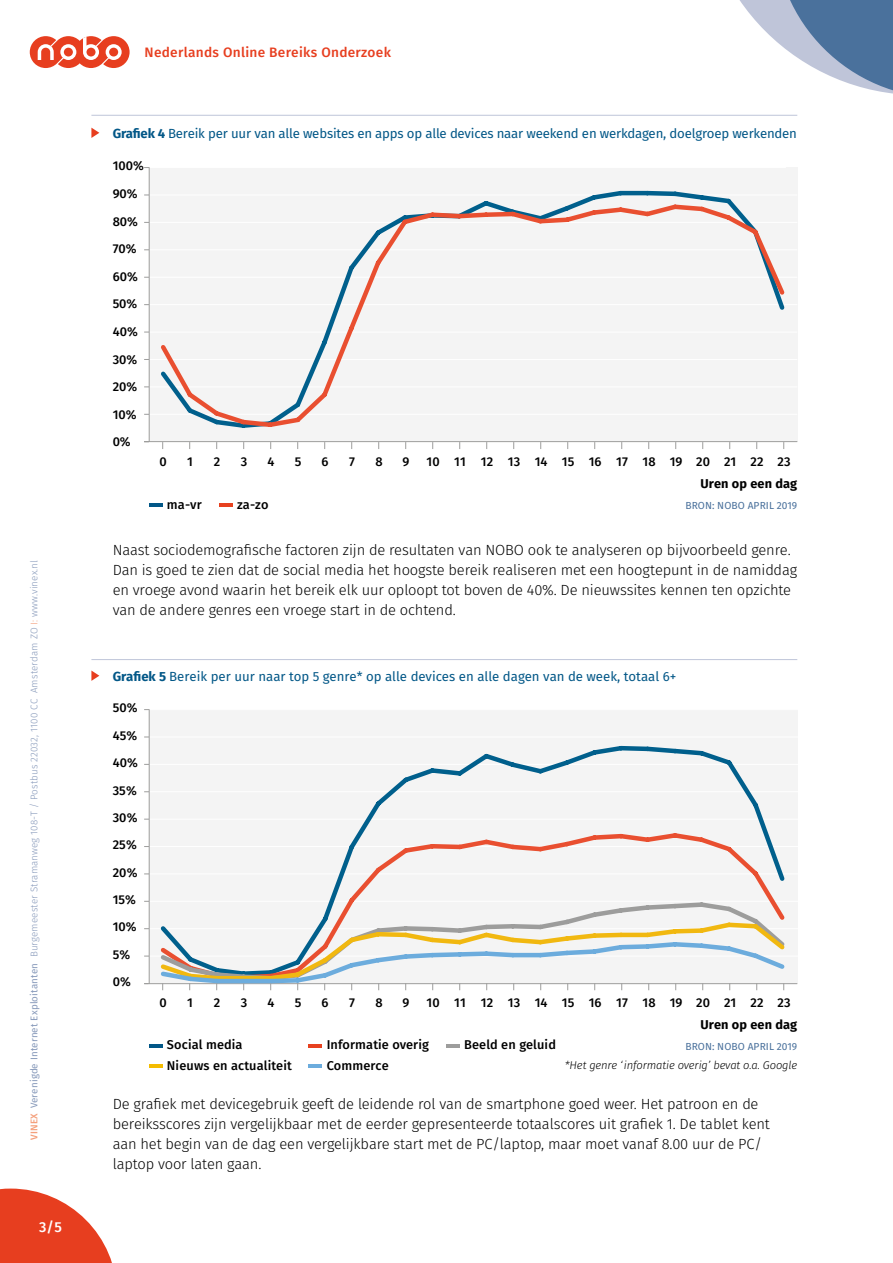
<style>
.page{position:relative;width:893px;height:1263px;background:#fff}
.page>*{position:absolute;margin:0;border:0;box-sizing:border-box;transform-origin:0 0}
.t1{font:300 14.7px/20.1px "Fira Sans";letter-spacing:-.01em;color:#000}
.t2{font:500 14.4px "Fira Sans";color:#fff}
.t3{font:500 13.65px "Fira Sans";letter-spacing:.02em;color:#e73e1f}
.t4{font:13.2px "Fira Sans";letter-spacing:-.015em;color:#025787}
.t5{font:500 12.75px/27.6px "Fira Sans";letter-spacing:.01em;color:#000}
.t6{font:700 12.75px "Fira Sans";letter-spacing:.01em;color:#000}
.t7{font:italic 300 11.25px "Fira Sans";letter-spacing:-.01em;color:#000}
.t8{font:10.2px "Fira Sans";letter-spacing:.01em;color:#4a719c}
.t9{font:300 9.75px "Fira Sans";letter-spacing:.015em;color:#8799ba}
.s1{font-weight:500;color:#f49f7b}
.s2{font-weight:400}
.s3{color:#f49f7b}
.s4{font-weight:700}
</style>
<div class="page">
<svg style="left:0;top:1188px;width:112px;height:75px"></svg>
<div style="left:149px;top:167px;width:648px;height:274px;background:#f4f4f4"></div>
<hr style="left:148px;top:167px;width:638px;height:1px;background:#fff">
<hr style="left:149px;top:195px;width:648px;height:1px;background:#fff">
<hr style="left:149px;top:222px;width:648px;height:1px;background:#fff">
<hr style="left:149px;top:249px;width:648px;height:1px;background:#fff">
<hr style="left:149px;top:277px;width:648px;height:1px;background:#fff">
<hr style="left:149px;top:304px;width:648px;height:1px;background:#fff">
<hr style="left:149px;top:332px;width:648px;height:1px;background:#fff">
<hr style="left:149px;top:359px;width:648px;height:1px;background:#fff">
<hr style="left:149px;top:386px;width:648px;height:1px;background:#fff">
<hr style="left:149px;top:414px;width:648px;height:1px;background:#fff">
<hr style="left:149px;top:167px;width:1px;height:275px;background:#9d9d9c">
<hr style="left:149px;top:441px;width:648px;height:1px;background:#9d9d9c">
<hr style="left:149px;top:504px;width:14px;height:3px;background:#025787">
<hr style="left:219px;top:504px;width:14px;height:3px;background:#e7411f">
<svg style="left:579px;top:190px;width:153px;height:11px"></svg>
<svg style="left:161px;top:201px;width:624px;height:227px"></svg>
<div style="left:149px;top:709px;width:648px;height:274px;background:#f4f4f4"></div>
<hr style="left:148px;top:709px;width:655px;height:1px;background:#fff">
<hr style="left:148px;top:737px;width:655px;height:1px;background:#fff">
<hr style="left:148px;top:764px;width:655px;height:1px;background:#fff">
<hr style="left:148px;top:791px;width:655px;height:1px;background:#fff">
<hr style="left:148px;top:819px;width:655px;height:1px;background:#fff">
<hr style="left:148px;top:846px;width:655px;height:1px;background:#fff">
<hr style="left:148px;top:873px;width:655px;height:1px;background:#fff">
<hr style="left:148px;top:901px;width:655px;height:1px;background:#fff">
<hr style="left:148px;top:928px;width:655px;height:1px;background:#fff">
<hr style="left:148px;top:956px;width:655px;height:1px;background:#fff">
<hr style="left:149px;top:983px;width:648px;height:1px;background:#9d9d9c">
<hr style="left:149px;top:1064px;width:14px;height:4px;background:#f4bc00">
<hr style="left:149px;top:1044px;width:14px;height:4px;background:#025787">
<hr style="left:309px;top:1064px;width:13px;height:4px;background:#6cacdd">
<hr style="left:309px;top:1044px;width:13px;height:4px;background:#e7411f">
<hr style="left:446px;top:1044px;width:14px;height:4px;background:#9d9d9c">
<hr style="left:149px;top:709px;width:1px;height:275px;background:#9d9d9c">
<hr style="left:91px;top:115px;width:706px;height:1px;background:#bfc5d9">
<hr style="left:91px;top:659px;width:706px;height:1px;background:#bfc5d9">
<svg style="left:739px;top:0;width:154px;height:94px"></svg>
<svg style="left:30px;top:36px;width:100px;height:32px"></svg>
<svg style="left:91px;top:128px;width:8px;height:10px"></svg>
<svg style="left:91px;top:670px;width:8px;height:11px"></svg>
<svg style="left:359px;top:745px;width:408px;height:85px"></svg>
<svg style="left:330px;top:830px;width:455px;height:69px"></svg>
<svg style="left:322px;top:899px;width:463px;height:20px"></svg>
<svg style="left:157px;top:919px;width:631px;height:71px"></svg>
<p class="t9" style="left:27px;top:1140px;width:581px;rotate:-90deg"><span class="s1">VINEX</span> <span class="s2">Verenigde Internet Exploitanten</span> Burgemeester Stramanweg 108-T / Postbus 22032, 1100 CC Amsterdam ZO <span class="s3">I:</span> www.vinex.nl</p>
<p class="t2" style="left:39px;top:1217px;width:24px">3/5</p>
<p class="t3" style="left:145px;top:43px;width:248px">Nederlands Online Bereiks Onderzoek</p>
<p class="t4" style="left:113px;top:124px;width:686px"><span class="s4">Grafiek 4</span> Bereik per uur van alle websites en apps op alle devices naar weekend en werkdagen, doelgroep werkenden</p>
<p class="t5" style="left:113px;top:153px;width:33px">100%<br>90%<br>80%<br>70%<br>60%<br>50%<br>40%<br>30%<br>20%<br>10%<br>0%</p>
<p class="t5" style="left:159px;top:449px;width:9px">0</p>
<p class="t5" style="left:187px;top:449px;width:7px">1</p>
<p class="t5" style="left:214px;top:449px;width:8px">2</p>
<p class="t5" style="left:241px;top:449px;width:8px">3</p>
<p class="t5" style="left:268px;top:449px;width:9px">4</p>
<p class="t5" style="left:295px;top:449px;width:8px">5</p>
<p class="t5" style="left:322px;top:449px;width:9px">6</p>
<p class="t5" style="left:349px;top:449px;width:7px">7</p>
<p class="t5" style="left:375px;top:449px;width:9px">8</p>
<p class="t5" style="left:403px;top:449px;width:8px">9</p>
<p class="t5" style="left:427px;top:449px;width:366px">10 11 12 13 14 15 16 17 18 19 20 21 22 23</p>
<p class="t5" style="left:167px;top:491px;width:36px">ma-vr</p>
<p class="t5" style="left:237px;top:491px;width:33px">za-zo</p>
<p class="t6" style="left:700px;top:475px;width:98px">Uren op een dag</p>
<p class="t8" style="left:685px;top:498px;width:113px">BRON: NOBO APRIL 2019</p>
<p class="t1" style="left:113px;top:540px;width:686px">Naast sociodemografische factoren zijn de resultaten van NOBO ook te analyseren op bijvoorbeeld genre.<br>Dan is goed te zien dat de social media het hoogste bereik realiseren met een hoogtepunt in de namiddag en vroege avond waarin het bereik elk uur oploopt tot boven de 40%. De nieuwssites kennen ten opzichte van de andere genres een vroege start in de ochtend.</p>
<p class="t4" style="left:113px;top:667px;width:565px"><span class="s4">Grafiek 5</span> Bereik per uur naar top 5 genre* op alle devices en alle dagen van de week, totaal 6+</p>
<p class="t5" style="left:113px;top:695px;width:27px">50%<br>45%<br>40%<br>35%<br>30%<br>25%<br>20%<br>15%<br>10%<br>5%<br>0%</p>
<p class="t5" style="left:159px;top:990px;width:9px">0</p>
<p class="t5" style="left:187px;top:990px;width:7px">1</p>
<p class="t5" style="left:214px;top:990px;width:8px">2</p>
<p class="t5" style="left:241px;top:990px;width:8px">3</p>
<p class="t5" style="left:268px;top:990px;width:9px">4</p>
<p class="t5" style="left:295px;top:990px;width:8px">5</p>
<p class="t5" style="left:322px;top:990px;width:9px">6</p>
<p class="t5" style="left:349px;top:990px;width:7px">7</p>
<p class="t5" style="left:375px;top:990px;width:9px">8</p>
<p class="t5" style="left:403px;top:990px;width:8px">9</p>
<p class="t5" style="left:427px;top:990px;width:366px">10 11 12 13 14 15 16 17 18 19 20 21 22 23</p>
<p class="t5" style="left:167px;top:1032px;width:77px">Social media</p>
<p class="t5" style="left:167px;top:1052px;width:126px">Nieuws en actualiteit</p>
<p class="t5" style="left:327px;top:1032px;width:104px">Informatie overig</p>
<p class="t5" style="left:464px;top:1032px;width:93px">Beeld en geluid</p>
<p class="t5" style="left:327px;top:1052px;width:64px">Commerce</p>
<p class="t6" style="left:700px;top:1016px;width:98px">Uren op een dag</p>
<p class="t8" style="left:685px;top:1039px;width:113px">BRON: NOBO APRIL 2019</p>
<p class="t7" style="left:565px;top:1057px;width:234px">*Het genre ‘informatie overig’ bevat o.a. Google</p>
<p class="t1" style="left:113px;top:1094px;width:659px">De grafiek met devicegebruik geeft de leidende rol van de smartphone goed weer. Het patroon en de bereiksscores zijn vergelijkbaar met de eerder gepresenteerde totaalscores uit grafiek 1. De tablet kent aan het begin van de dag een vergelijkbare start met de PC/laptop, maar moet vanaf 8.00 uur de PC/ laptop voor laten gaan.</p>
</div>
